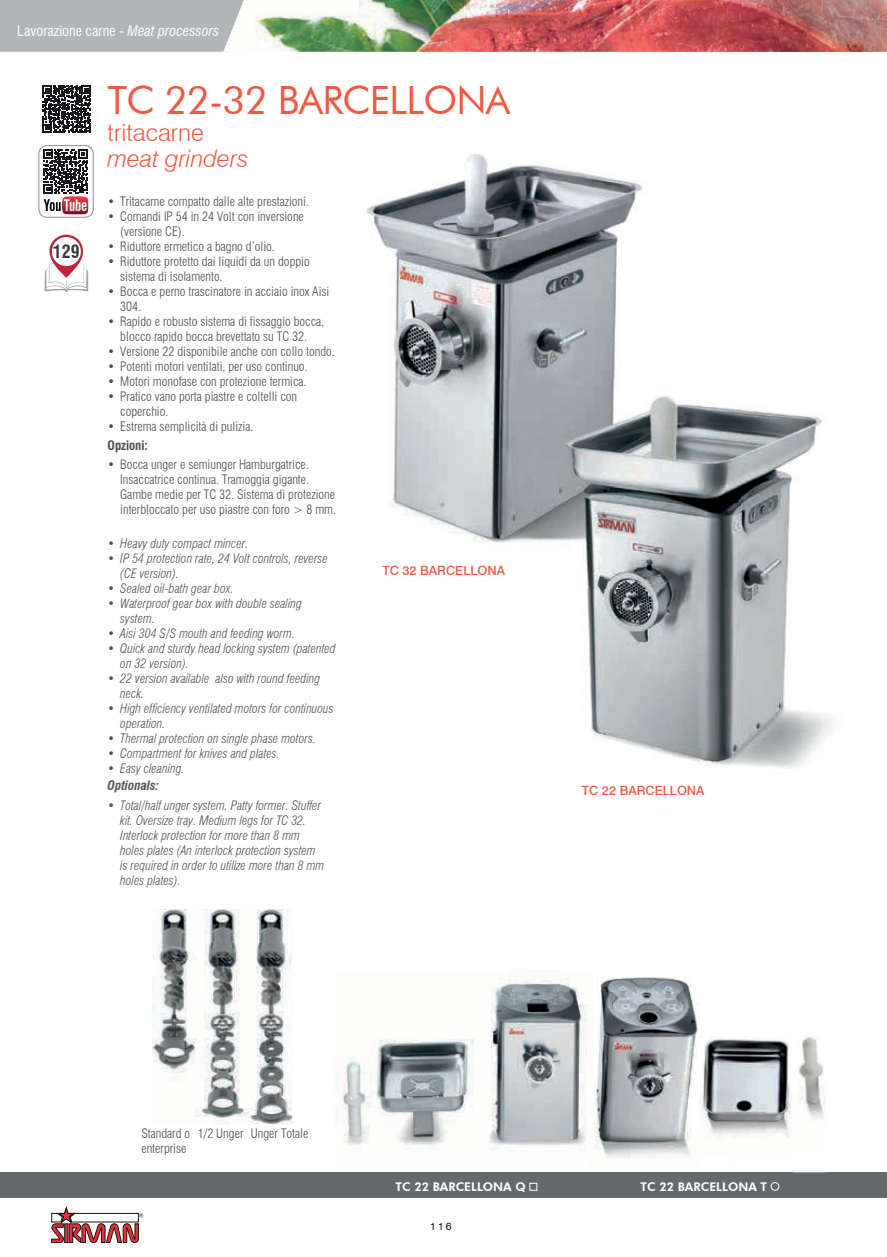
<style>
.page{position:relative;width:887px;height:1257px;background:#fff}
.page>*{position:absolute;margin:0;border:0;box-sizing:border-box;transform-origin:0 0}
.t1{font:39px "Futura BT";letter-spacing:-.02em;color:#f05942}
.t2{font:italic 300 24px "Swiss 721 BT";color:#f05942}
.t3{font:300 24px "Swiss 721 BT";color:#f05942}
.t4{font:700 condensed 17.7px "Swiss 721 BT";color:#373b3e}
.t5{font:condensed 14.25px "Swiss 721 BT";color:#fff}
.t6{font:300 condensed 12.75px/15px "Swiss 721 BT";color:#4b4c4d}
.t7{font:italic 300 condensed 12.75px/15px "Swiss 721 BT";color:#505458}
.t8{font:500 12.75px "Swiss 721 BT";color:#f05942}
.t9{font:italic 700 condensed 12.75px "Swiss 721 BT";color:#505458}
.t10{font:700 condensed 12.75px "Swiss 721 BT";color:#4b4c4d}
.t11{font:800 12px "Futura BT";color:#fff}
.t12{font:10.5px "Swiss 721 BT";color:#171419}
.s1{font-style:italic}
</style>
<div class="page">
<div style="left:0;top:0;width:223px;height:52px;background:#b0b6b8"></div>
<img style="left:223px;top:0;width:664px;height:52px">
<div style="left:0;top:1172px;width:887px;height:25px;background:#646a6c"></div>
<svg style="left:52px;top:1207px;width:91px;height:35px"></svg>
<svg style="left:43px;top:85px;width:48px;height:48px"></svg>
<div style="left:38px;top:145px;width:56px;height:73px;border:1px solid #898e91;border-radius:8px"></div>
<svg style="left:44px;top:149px;width:44px;height:66px"></svg>
<svg style="left:45px;top:234px;width:43px;height:57px"></svg>
<div style="left:52px;top:237px;width:29px;height:29px;background:#fff;border-radius:50%"></div>
<img style="left:366px;top:154px;width:277px;height:389px">
<img style="left:587px;top:409px;width:247px;height:359px">
<img style="left:507px;top:379px;width:233px;height:210px">
<img style="left:593px;top:977px;width:106px;height:181px">
<img style="left:701px;top:1038px;width:91px;height:101px">
<img style="left:336px;top:970px;width:252px;height:181px">
<img style="left:798px;top:1037px;width:27px;height:84px">
<img style="left:153px;top:909px;width:140px;height:215px">
<div style="left:529px;top:1182px;width:8px;height:8px;border:1px solid #fff"></div>
<div style="left:770px;top:1181px;width:9px;height:9px;border:1px solid #fff;border-radius:50%"></div>
<p class="t5" style="left:17px;top:22px;width:204px">Lavorazione carne - <span class="s1">Meat processors</span></p>
<h1 class="t1" style="left:108px;top:77px;width:404px">TC 22-32 BARCELLONA</h1>
<h2 class="t3" style="left:108px;top:118px;width:98px">tritacarne</h2>
<h3 class="t4" style="left:53px;top:241px;width:28px">129</h3>
<h2 class="t2" style="left:108px;top:144px;width:142px">meat grinders</h2>
<p class="t6" style="left:108px;top:194px;width:203px">• Tritacarne compatto dalle alte prestazioni.</p>
<p class="t6" style="left:120px;top:209px;width:185px;text-indent:-13px">• Comandi IP 54 in 24 Volt con inversione (versione CE).</p>
<p class="t6" style="left:108px;top:239px;width:169px">• Riduttore ermetico a bagno d’olio.</p>
<p class="t6" style="left:120px;top:254px;width:191px;text-indent:-13px">• Riduttore protetto dai liquidi da un doppio sistema di isolamento.</p>
<p class="t6" style="left:120px;top:283px;width:211px;text-indent:-13px">• Bocca e perno trascinatore in acciaio inox Aisi<br>304.</p>
<p class="t6" style="left:108px;top:313px;width:218px;text-align:center">• Rapido e robusto sistema di fissaggio bocca, blocco rapido bocca brevettato su TC 32.</p>
<p class="t6" style="left:108px;top:343px;width:229px">• Versione 22 disponibile anche con collo tondo.</p>
<p class="t6" style="left:108px;top:358px;width:202px">• Potenti motori ventilati, per uso continuo.</p>
<p class="t6" style="left:108px;top:373px;width:200px">• Motori monofase con protezione termica.</p>
<p class="t6" style="left:120px;top:388px;width:178px;text-indent:-13px">• Pratico vano porta piastre e coltelli con coperchio.</p>
<p class="t6" style="left:108px;top:418px;width:147px">• Estrema semplicità di pulizia.</p>
<p class="t10" style="left:108px;top:437px;width:42px">Opzioni:</p>
<p class="t6" style="left:120px;top:457px;width:217px;text-indent:-13px">• Bocca unger e semiunger Hamburgatrice.<br>Insaccatrice continua. Tramoggia gigante.<br>Gambe medie per TC 32. Sistema di protezione interbloccato per uso piastre con foro &gt; 8 mm.</p>
<p class="t7" style="left:108px;top:536px;width:142px">• Heavy duty compact mincer.</p>
<p class="t7" style="left:120px;top:551px;width:209px;text-indent:-13px">• IP 54 protection rate, 24 Volt controls, reverse (CE version).</p>
<p class="t7" style="left:108px;top:580px;width:128px">• Sealed oil-bath gear box.</p>
<p class="t7" style="left:120px;top:595px;width:183px;text-indent:-13px">• Waterproof gear box with double sealing system.</p>
<p class="t7" style="left:108px;top:625px;width:189px">• Aisi 304 S/S mouth and feeding worm.</p>
<p class="t7" style="left:120px;top:640px;width:217px;text-indent:-13px">• Quick and sturdy head locking system (patented on 32 version).</p>
<p class="t7" style="left:120px;top:670px;width:201px;text-indent:-13px">• 22 version available also with round feeding neck.</p>
<p class="t7" style="left:120px;top:700px;width:215px;text-indent:-13px">• High efficiency ventilated motors for continuous operation.</p>
<p class="t7" style="left:108px;top:730px;width:210px">• Thermal protection on single phase motors.</p>
<p class="t7" style="left:108px;top:745px;width:174px">• Compartment for knives and plates.</p>
<p class="t7" style="left:108px;top:760px;width:78px">• Easy cleaning.</p>
<p class="t9" style="left:108px;top:778px;width:53px">Optionals:</p>
<p class="t7" style="left:120px;top:797px;width:206px;text-indent:-13px">• Total/half unger system. Patty former. Stuffer kit. Oversize tray. Medium legs for TC 32.<br>Interlock protection for more than 8 mm holes plates (An interlock protection system is required in order to utilize more than 8 mm holes plates).</p>
<p class="t8" style="left:382px;top:562px;width:124px">TC 32 BARCELLONA</p>
<p class="t8" style="left:582px;top:782px;width:124px">TC 22 BARCELLONA</p>
<p class="t6" style="left:141px;top:1125px;width:50px">Standard o enterprise</p>
<p class="t6" style="left:198px;top:1125px;width:112px">1/2 Unger Unger Totale</p>
<p class="t11" style="left:395px;top:1178px;width:132px">TC 22 BARCELLONA Q</p>
<p class="t11" style="left:640px;top:1178px;width:128px">TC 22 BARCELLONA T</p>
<p class="t12" style="left:430px;top:1219px;width:23px">116</p>
</div>
